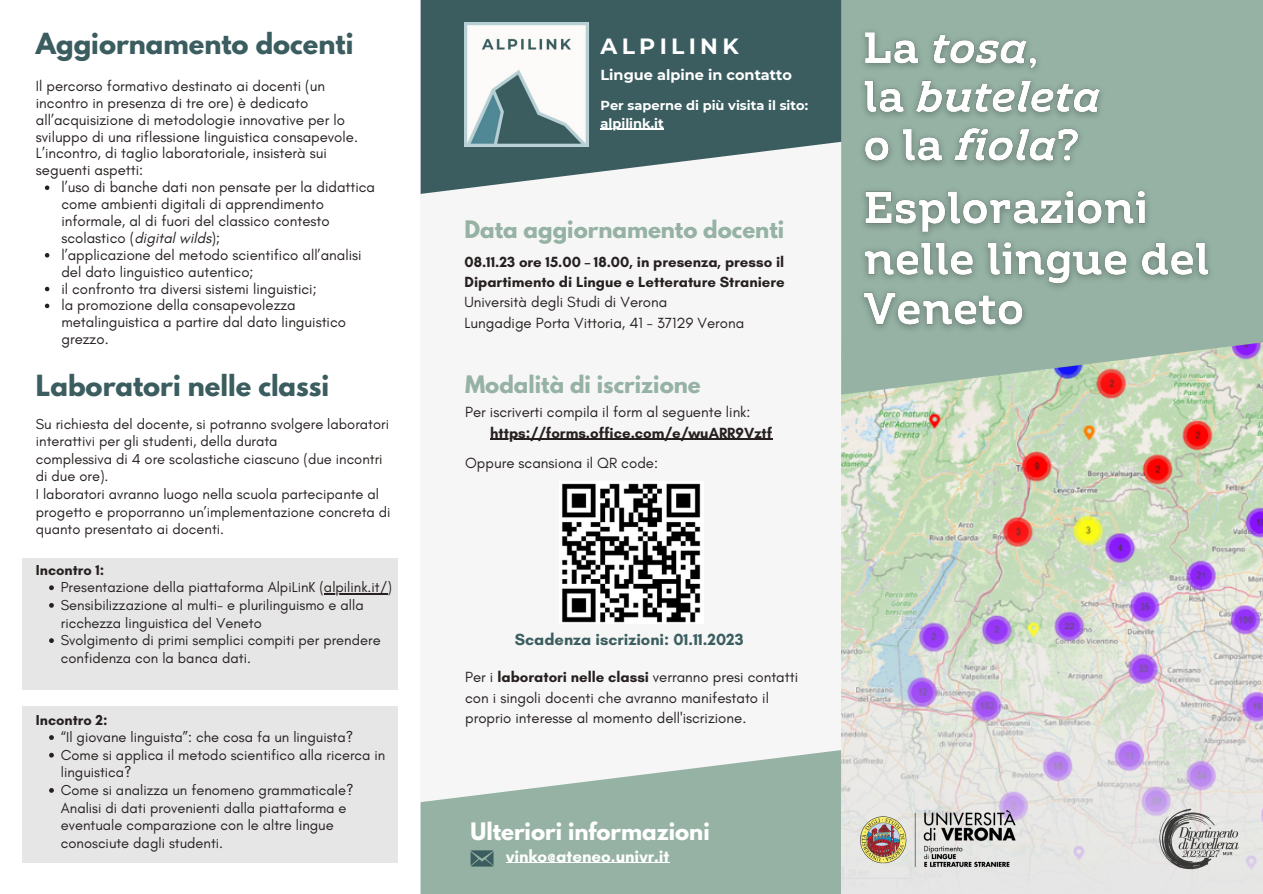
<style>
.page{position:relative;width:1263px;height:894px;background:#fff}
.page>*{position:absolute;margin:0;border:0;box-sizing:border-box;transform-origin:0 0}
.t1{font:700 25.8px "League Spartan";color:#3b5d5f}
.t2{font:700 22.05px "Montserrat";letter-spacing:.195em;color:#fff}
.t3{font:700 21.3px "League Spartan";color:#95b2a4}
.t4{font:700 21.3px "League Spartan";color:#fff}
.t5{font:700 16.95px "Glacial Indifference";color:#fff}
.t6{font:700 16.5px "Glacial Indifference";color:#3b5d5f}
.t7{font:15px/16.8px "Glacial Indifference";color:#272020}
.t8{font:700 15px/20.2px "Glacial Indifference";color:#272020}
.t9{font:14.7px/17.5px "Glacial Indifference";color:#272020}
.t10{font:700 14.7px "Glacial Indifference";color:#272020}
.t11{font:700 14.55px "Montserrat";color:#fff}
.t12{font:700 13.05px "Montserrat";color:#fff}
.s1{font-style:italic}
.s2{font-weight:700}
</style>
<div class="page">
<div style="left:421px;top:0;width:420px;height:893px;background:#f6f6f6"></div>
<img style="left:841px;top:427px;width:422px;height:42px">
<svg style="left:841px;top:394px;width:422px;height:33px;background:#ccd8bd"></svg>
<svg style="left:841px;top:469px;width:422px;height:424px;background:#d5d5d0"></svg>
<img style="left:853px;top:803px;width:171px;height:70px">
<svg style="left:421px;top:0;width:420px;height:194px;fill:#3b5d5f"></svg>
<img style="left:464px;top:23px;width:124px;height:123px">
<svg style="left:421px;top:750px;width:420px;height:143px;fill:#95b2a4"></svg>
<hr style="left:490px;top:438px;width:282px;height:2px;background:#272020">
<img style="left:562px;top:483px;width:139px;height:140px">
<svg style="left:841px;top:0;width:422px;height:394px;background:#9cb5a7"></svg>
<img style="left:1158px;top:808px;width:86px;height:60px">
<div style="left:22px;top:705px;width:376px;height:157px;background:#e6e6e6"></div>
<div style="left:22px;top:557px;width:376px;height:132px;background:#e6e6e6"></div>
<svg style="left:471px;top:850px;width:22px;height:16px"></svg>
<img style="left:852px;top:21px;width:261px;height:153px">
<img style="left:852px;top:179px;width:367px;height:159px">
<svg style="left:45px;top:185px;width:4px;height:5px"></svg>
<svg style="left:45px;top:253px;width:4px;height:4px"></svg>
<svg style="left:45px;top:287px;width:4px;height:4px"></svg>
<svg style="left:45px;top:303px;width:4px;height:5px"></svg>
<hr style="left:506px;top:862px;width:164px;height:1px;background:#fff">
<svg style="left:49px;top:585px;width:5px;height:5px"></svg>
<hr style="left:324px;top:593px;width:64px;height:1px;background:#272020">
<svg style="left:49px;top:603px;width:5px;height:4px"></svg>
<svg style="left:49px;top:638px;width:5px;height:4px"></svg>
<svg style="left:49px;top:735px;width:5px;height:4px"></svg>
<svg style="left:49px;top:752px;width:5px;height:5px"></svg>
<svg style="left:49px;top:788px;width:5px;height:4px"></svg>
<hr style="left:600px;top:129px;width:64px;height:1px;background:#fff">
<p class="t1" style="left:36px;top:30px;width:319px">Aggiornamento docenti</p>
<p class="t7" style="left:36px;top:77px;width:324px">Il percorso formativo destinato ai docenti (un incontro in presenza di tre ore) è dedicato all’acquisizione di metodologie innovative per lo sviluppo di una riflessione linguistica consapevole.<br>L’incontro, di taglio laboratoriale, insisterà sui seguenti aspetti:</p>
<p class="t7" style="left:61px;top:178px;width:315px">l’uso di banche dati non pensate per la didattica come ambienti digitali di apprendimento informale, al di fuori del classico contesto scolastico (<span class="s1">digital wilds</span>);</p>
<p class="t7" style="left:61px;top:246px;width:302px">l’applicazione del metodo scientifico all’analisi del dato linguistico autentico;</p>
<p class="t7" style="left:61px;top:280px;width:257px">il confronto tra diversi sistemi linguistici;</p>
<p class="t7" style="left:61px;top:297px;width:286px">la promozione della consapevolezza metalinguistica a partire dal dato linguistico grezzo.</p>
<p class="t1" style="left:36px;top:373px;width:295px">Laboratori nelle classi</p>
<p class="t9" style="left:36px;top:414px;width:355px">Su richiesta del docente, si potranno svolgere laboratori interattivi per gli studenti, della durata</p>
<p class="t9" style="left:36px;top:450px;width:348px">complessiva di 4 ore scolastiche ciascuno (due incontri di due ore).</p>
<p class="t9" style="left:36px;top:485px;width:356px">I laboratori avranno luogo nella scuola partecipante al progetto e proporranno un’implementazione concreta di quanto presentato ai docenti.</p>
<p class="t10" style="left:36px;top:560px;width:70px">Incontro 1:</p>
<p class="t9" style="left:61px;top:578px;width:333px">Presentazione della piattaforma AlpiLinK (alpilink.it/)</p>
<p class="t9" style="left:61px;top:596px;width:304px">Sensibilizzazione al multi- e plurilinguismo e alla ricchezza linguistica del Veneto</p>
<p class="t9" style="left:61px;top:631px;width:321px">Svolgimento di primi semplici compiti per prendere confidenza con la banca dati.</p>
<p class="t10" style="left:36px;top:710px;width:73px">Incontro 2:</p>
<p class="t9" style="left:61px;top:728px;width:294px">“Il giovane linguista”: che cosa fa un linguista?</p>
<p class="t9" style="left:61px;top:745px;width:326px">Come si applica il metodo scientifico alla ricerca in linguistica?</p>
<p class="t9" style="left:61px;top:780px;width:294px">Come si analizza un fenomeno grammaticale?<br>Analisi di dati provenienti dalla piattaforma e eventuale comparazione con le altre lingue conosciute dagli studenti.</p>
<p class="t2" style="left:600px;top:32px;width:140px">ALPILINK</p>
<p class="t11" style="left:600px;top:65px;width:193px">Lingue alpine in contatto</p>
<p class="t12" style="left:600px;top:97px;width:209px">Per saperne di più visita il sito:</p>
<p class="t12" style="left:600px;top:115px;width:65px">alpilink.it</p>
<p class="t3" style="left:464px;top:219px;width:321px">Data aggiornamento docenti</p>
<p class="t8" style="left:464px;top:251px;width:322px">08.11.23 ore 15.00 – 18.00, in presenza, presso il<br>Dipartimento di Lingue e Letterature Straniere</p>
<p class="t7" style="left:464px;top:293px;width:204px">Università degli Studi di Verona</p>
<p class="t7" style="left:464px;top:314px;width:281px">Lungadige Porta Vittoria, 41 - 37129 Verona</p>
<p class="t3" style="left:465px;top:373px;width:237px">Modalità di iscrizione</p>
<p class="t7" style="left:465px;top:403px;width:287px">Per iscriverti compila il form al seguente link:</p>
<p class="t8" style="left:490px;top:422px;width:284px">https://forms.office.com/e/wuARR9Vztf</p>
<p class="t7" style="left:465px;top:454px;width:194px">Oppure scansiona il QR code:</p>
<p class="t6" style="left:515px;top:628px;width:230px">Scadenza iscrizioni: 01.11.2023</p>
<p class="t7" style="left:465px;top:666px;width:334px;line-height:20.2px">Per i <span class="s2">laboratori nelle classi</span> verranno presi contatti con i singoli docenti che avranno manifestato il proprio interesse al momento dell'iscrizione.</p>
<p class="t4" style="left:471px;top:820px;width:241px">Ulteriori informazioni</p>
<p class="t5" style="left:506px;top:845px;width:165px">vinko@ateneo.univr.it</p>
</div>
